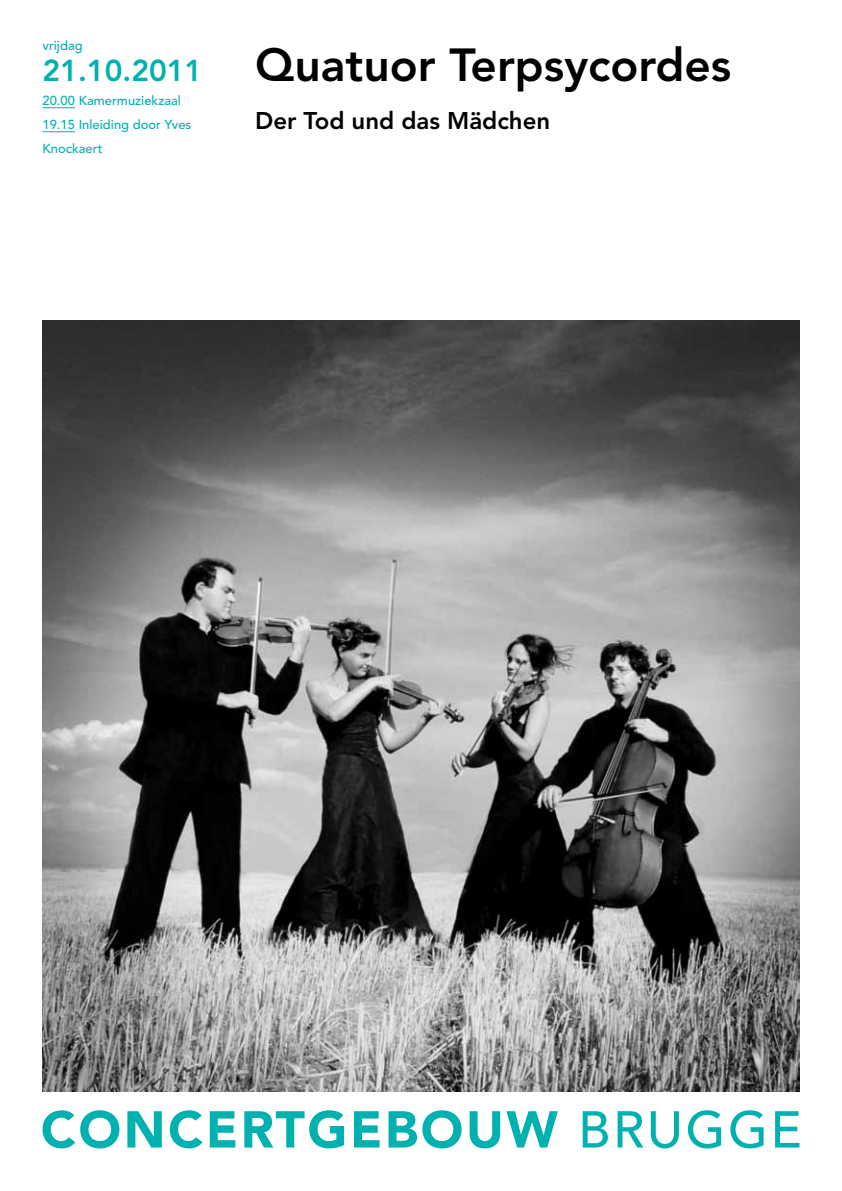
<style>
.page{position:relative;width:842px;height:1191px;background:#fff}
.page>*{position:absolute;margin:0;border:0;box-sizing:border-box;transform-origin:0 0}
.t1{font:800 46px "Avenir LT";color:#000}
.t2{font:800 30px "Avenir LT";color:#00b1b0}
.t3{font:800 24px "Avenir LT";color:#000}
.t4{font:500 13px/24px "Avenir LT";color:#00b1b0}
</style>
<div class="page">
<hr style="left:43px;top:107px;width:32px;height:1px;background:#00b1b0">
<hr style="left:43px;top:131px;width:32px;height:1px;background:#00b1b0">
<img style="left:43px;top:321px;width:756px;height:770px">
<svg style="left:43px;top:1110px;width:76px;height:38px"></svg>
<svg style="left:127px;top:1111px;width:35px;height:36px"></svg>
<svg style="left:170px;top:1110px;width:33px;height:38px"></svg>
<svg style="left:210px;top:1111px;width:25px;height:36px"></svg>
<svg style="left:244px;top:1110px;width:100px;height:38px"></svg>
<svg style="left:354px;top:1111px;width:26px;height:36px"></svg>
<svg style="left:389px;top:1110px;width:73px;height:38px"></svg>
<svg style="left:470px;top:1111px;width:30px;height:37px"></svg>
<svg style="left:506px;top:1111px;width:52px;height:36px"></svg>
<svg style="left:583px;top:1111px;width:25px;height:36px"></svg>
<svg style="left:618px;top:1111px;width:25px;height:36px"></svg>
<svg style="left:651px;top:1111px;width:28px;height:37px"></svg>
<svg style="left:688px;top:1110px;width:33px;height:38px"></svg>
<svg style="left:730px;top:1110px;width:33px;height:38px"></svg>
<svg style="left:775px;top:1111px;width:24px;height:36px"></svg>
<p class="t4" style="left:43px;top:33px;width:42px">vrijdag</p>
<h2 class="t2" style="left:43px;top:53px;width:161px">21.10.2011</h2>
<p class="t4" style="left:43px;top:89px;width:150px">20.00 Kamermuziekzaal<br>19.15 Inleiding door Yves<br>Knockaert</p>
<h1 class="t1" style="left:255px;top:37px;width:478px">Quatuor Terpsycordes</h1>
<h3 class="t3" style="left:255px;top:106px;width:297px">Der Tod und das Mädchen</h3>
</div>
